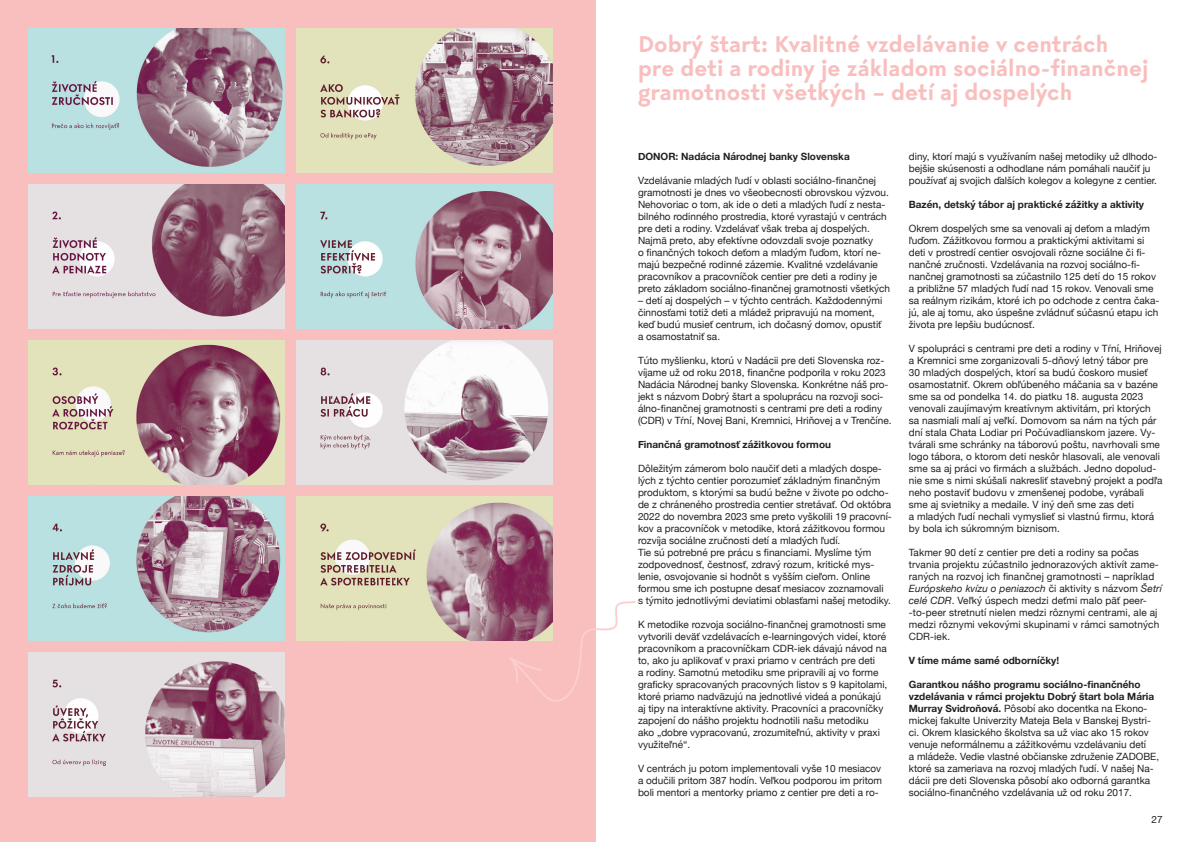
<style>
.page{position:relative;width:1191px;height:842px;background:#fff}
.page>*{position:absolute;margin:0;border:0;box-sizing:border-box;transform-origin:0 0}
.velke_nadpisy_paragraph{font:700 24px/24px "Ocarina";color:#f9bfbe}
.t1{font:10px/12px "Helvetica Neue";color:#231f20}
.t2{font:700 10px "Helvetica Neue";color:#231f20}
.s1{font-style:italic}
.s2{font-weight:700}
</style>
<div class="page">
<div style="left:0;top:0;width:595px;height:842px;background:#f9bfbe"></div>
<img style="left:28px;top:340px;width:257px;height:144px">
<img style="left:28px;top:28px;width:257px;height:144px">
<img style="left:28px;top:184px;width:257px;height:144px">
<img style="left:28px;top:496px;width:257px;height:144px">
<img style="left:297px;top:184px;width:256px;height:144px">
<img style="left:28px;top:652px;width:257px;height:144px">
<img style="left:297px;top:340px;width:256px;height:144px">
<img style="left:297px;top:496px;width:256px;height:144px">
<img style="left:297px;top:28px;width:256px;height:144px">
<svg style="left:508px;top:599px;width:128px;height:105px"></svg>
<p class="velke_nadpisy_paragraph" style="left:638px;top:32px;width:512px">Dobrý štart: Kvalitné vzdelávanie v centrách pre deti a rodiny je základom sociálno-finančnej gramotnosti všetkých – detí aj dospelých</p>
<p class="t2" style="left:638px;top:149px;width:213px">DONOR: Nadácia Národnej banky Slovenska</p>
<p class="t1" style="left:638px;top:175px;width:254px">Vzdelávanie mladých ľudí v oblasti sociálno-finančnej gramotnosti je dnes vo všeobecnosti obrovskou výzvou.<br>Nehovoriac o tom, ak ide o deti a mladých ľudí z nesta&shy;bilného rodinného prostredia, ktoré vyrastajú v centrách pre deti a rodiny. Vzdelávať však treba aj dospelých.<br>Najmä preto, aby efektívne odovzdali svoje poznatky<br>o finančných tokoch deťom a mladým ľuďom, ktorí ne&shy;majú bezpečné rodinné zázemie. Kvalitné vzdelávanie pracovníkov a pracovníčok centier pre deti a rodiny je preto základom sociálno-finančnej gramotnosti všetkých</p>
<p class="t1" style="left:638px;top:295px;width:246px">– detí aj dospelých – v týchto centrách. Každodennými činnosťami totiž deti a mládež pripravujú na moment, keď budú musieť centrum, ich dočasný domov, opustiť a osamostatniť sa.</p>
<p class="t1" style="left:638px;top:355px;width:255px">Túto myšlienku, ktorú v Nadácii pre deti Slovenska roz&shy;víjame už od roku 2018, finančne podporila v roku 2023<br>Nadácia Národnej banky Slovenska. Konkrétne náš pro&shy;jekt s názvom Dobrý štart a spoluprácu na rozvoji soci&shy;álno-finančnej gramotnosti s centrami pre deti a rodiny (CDR) v Tŕní, Novej Bani, Kremnici, Hriňovej a v Trenčíne.</p>
<p class="t2" style="left:638px;top:437px;width:194px">Finančná gramotnosť zážitkovou formou</p>
<p class="t1" style="left:638px;top:463px;width:255px">Dôležitým zámerom bolo naučiť deti a mladých dospe&shy;lých z týchto centier porozumieť základným finančným produktom, s ktorými sa budú bežne v živote po odcho&shy;de z chráneného prostredia centier stretávať. Od októbra 2022 do novembra 2023 sme preto vyškolili 19 pracovní&shy;kov a pracovníčok v metodike, ktorá zážitkovou formou rozvíja sociálne zručnosti detí a mladých ľudí.<br>Tie sú potrebné pre prácu s financiami. Myslíme tým zodpovednosť, čestnosť, zdravý rozum, kritické mys&shy;lenie, osvojovanie si hodnôt s vyšším cieľom. Online formou sme ich postupne desať mesiacov zoznamovali<br>s týmito jednotlivými deviatimi oblasťami našej metodiky.</p>
<p class="t1" style="left:638px;top:619px;width:251px">K metodike rozvoja sociálno-finančnej gramotnosti sme vytvorili deväť vzdelávacích e-learningových videí, ktoré pracovníkom a pracovníčkam CDR-iek dávajú návod na to, ako ju aplikovať v praxi priamo v centrách pre deti<br>a rodiny. Samotnú metodiku sme pripravili aj vo forme graficky spracovaných pracovných listov s 9 kapitolami, ktoré priamo nadväzujú na jednotlivé videá a ponúkajú aj tipy na interaktívne aktivity. Pracovníci a pracovníčky zapojení do nášho projektu hodnotili našu metodiku ako „dobre vypracovanú, zrozumiteľnú, aktivity v praxi využiteľné“.</p>
<p class="t1" style="left:638px;top:763px;width:246px;text-align:justify">V centrách ju potom implementovali vyše 10 mesiacov a odučili pritom 387 hodín. Veľkou podporou im pritom boli mentori a mentorky priamo z centier pre deti a ro-</p>
<p class="t1" style="left:909px;top:151px;width:250px">diny, ktorí majú s využívaním našej metodiky už dlhodo&shy;bejšie skúsenosti a odhodlane nám pomáhali naučiť ju používať aj svojich ďalších kolegov a kolegyne z centier.</p>
<p class="t2" style="left:909px;top:197px;width:237px">Bazén, detský tábor aj praktické zážitky a aktivity</p>
<p class="t1" style="left:909px;top:223px;width:252px">Okrem dospelých sme sa venovali aj deťom a mladým ľuďom. Zážitkovou formou a praktickými aktivitami si deti v prostredí centier osvojovali rôzne sociálne či fi&shy;nančné zručnosti. Vzdelávania na rozvoj sociálno-fi&shy;nančnej gramotnosti sa zúčastnilo 125 detí do 15 rokov a približne 57 mladých ľudí nad 15 rokov. Venovali sme sa reálnym rizikám, ktoré ich po odchode z centra čaka&shy;jú, ale aj tomu, ako úspešne zvládnuť súčasnú etapu ich života pre lepšiu budúcnosť.</p>
<p class="t1" style="left:909px;top:343px;width:255px">V spolupráci s centrami pre deti a rodiny v Tŕní, Hriňovej a Kremnici sme zorganizovali 5-dňový letný tábor pre<br>30 mladých dospelých, ktorí sa budú čoskoro musieť osamostatniť. Okrem obľúbeného máčania sa v bazéne sme sa od pondelka 14. do piatku 18. augusta 2023 venovali zaujímavým kreatívnym aktivitám, pri ktorých sa nasmiali malí aj veľkí. Domovom sa nám na tých pár dní stala Chata Lodiar pri Počúvadlianskom jazere. Vy&shy;tvárali sme schránky na táborovú poštu, navrhovali sme logo tábora, o ktorom deti neskôr hlasovali, ale venovali sme sa aj práci vo firmách a službách. Jedno dopolud&shy;nie sme s nimi skúšali nakresliť stavebný projekt a podľa neho postaviť budovu v zmenšenej podobe, vyrábali sme aj svietniky a medaile. V iný deň sme zas deti<br>a mladých ľudí nechali vymyslieť si vlastnú firmu, ktorá by bola ich súkromným biznisom.</p>
<p class="t1" style="left:909px;top:547px;width:254px">Takmer 90 detí z centier pre deti a rodiny sa počas trvania projektu zúčastnilo jednorazových aktivít zame&shy;raných na rozvoj ich finančnej gramotnosti – napríklad <span class="s1">Európskeho kvízu o peniazoch</span> či aktivity s názvom <span class="s1">Šetrí celé CDR</span>. Veľký úspech medzi deťmi malo päť peer--to-peer stretnutí nielen medzi rôznymi centrami, ale aj medzi rôznymi vekovými skupinami v rámci samotných CDR-iek.</p>
<p class="t2" style="left:909px;top:653px;width:152px">V tíme máme samé odborníčky!</p>
<p class="t1" style="left:909px;top:679px;width:252px"><span class="s2">Garantkou nášho programu sociálno-finančného vzdelávania v rámci projektu Dobrý štart bola Mária Murray Svidroňová.</span> Pôsobí ako docentka na Ekono&shy;mickej fakulte Univerzity Mateja Bela v Banskej Bystri&shy;ci. Okrem klasického školstva sa už viac ako 15 rokov venuje neformálnemu a zážitkovému vzdelávaniu detí<br>a mládeže. Vedie vlastné občianske združenie ZADOBE, ktoré sa zameriava na rozvoj mladých ľudí. V našej Na&shy;dácii pre deti Slovenska pôsobí ako odborná garantka sociálno-finančného vzdelávania už od roku 2017.</p>
<p class="t1" style="left:1151px;top:814px;width:13px">27</p>
</div>
